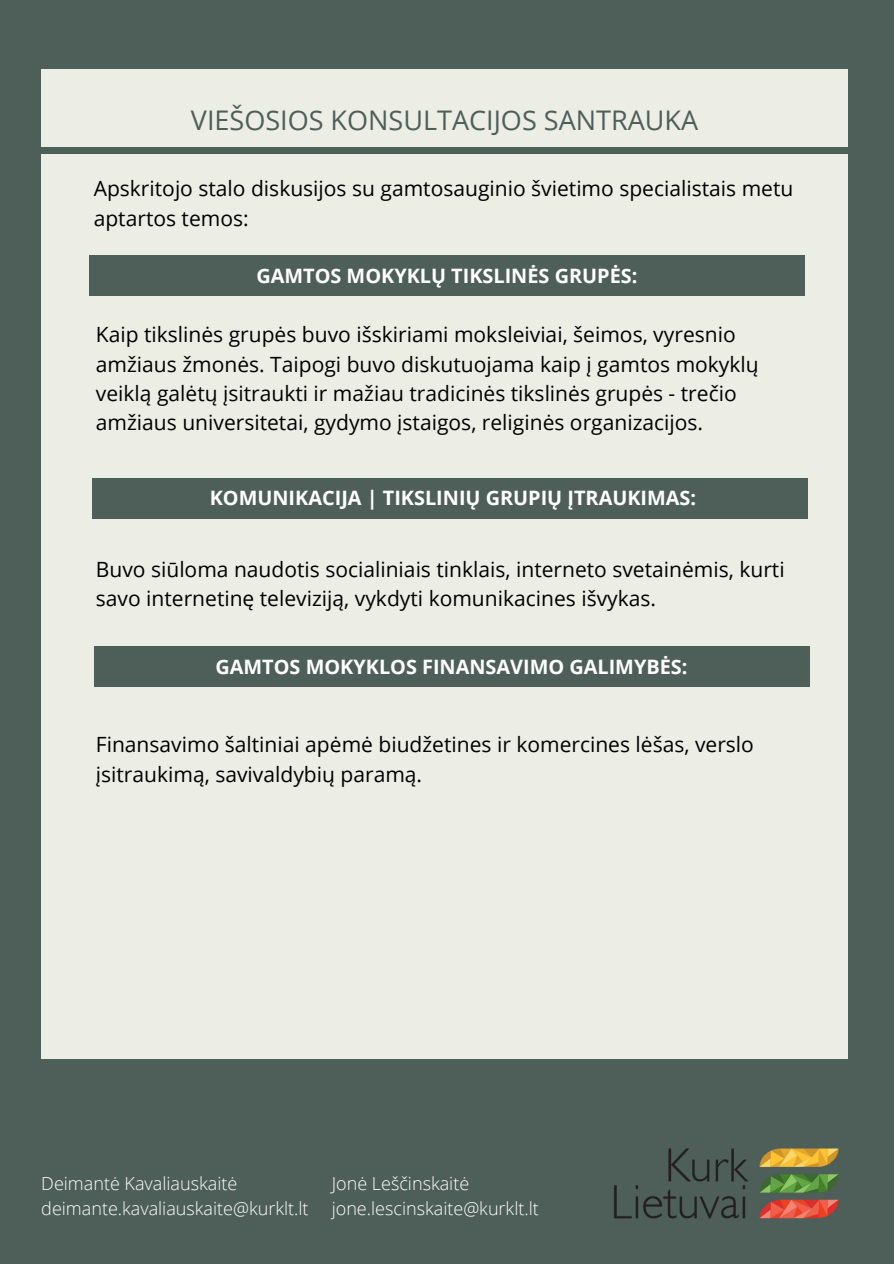
<style>
.page{position:relative;width:894px;height:1264px;background:#fff}
.page>*{position:absolute;margin:0;border:0;box-sizing:border-box;transform-origin:0 0}
.t1{font:27px "Open Sans";color:#4e5f59}
.t2{font:21px/29.2px "Open Sans";color:#000}
.t3{font:700 19.8px "Open Sans";color:#fff}
.t4{font:300 18px/24.8px "Open Sans";color:#fff}
</style>
<div class="page">
<div style="left:0;top:0;width:893px;height:1263px;background:#4e5f59"></div>
<div style="left:41px;top:70px;width:806px;height:988px;background:#eceee6"></div>
<div style="left:11px;top:147px;width:837px;height:7px;background:#4e5f59"></div>
<div style="left:89px;top:255px;width:715px;height:40px;background:#4e5f59"></div>
<div style="left:92px;top:478px;width:715px;height:40px;background:#4e5f59"></div>
<div style="left:94px;top:646px;width:715px;height:41px;background:#4e5f59"></div>
<img style="left:614px;top:1148px;width:225px;height:70px">
<p class="t1" style="left:191px;top:101px;width:508px">VIEŠOSIOS KONSULTACIJOS SANTRAUKA</p>
<p class="t2" style="left:94px;top:173px;width:701px">Apskritojo stalo diskusijos su gamtosauginio švietimo specialistais metu aptartos temos:</p>
<p class="t3" style="left:256px;top:261px;width:382px">GAMTOS MOKYKLŲ TIKSLINĖS GRUPĖS:</p>
<p class="t2" style="left:96px;top:319px;width:664px">Kaip tikslinės grupės buvo išskiriami moksleiviai, šeimos, vyresnio amžiaus žmonės. Taipogi buvo diskutuojama kaip į gamtos mokyklų veiklą galėtų įsitraukti ir mažiau tradicinės tikslinės grupės - trečio amžiaus universitetai, gydymo įstaigos, religinės organizacijos.</p>
<p class="t3" style="left:210px;top:484px;width:488px">KOMUNIKACIJA | TIKSLINIŲ GRUPIŲ ĮTRAUKIMAS:</p>
<p class="t2" style="left:96px;top:554px;width:690px">Buvo siūloma naudotis socialiniais tinklais, interneto svetainėmis, kurti savo internetinę televiziją, vykdyti komunikacines išvykas.</p>
<p class="t3" style="left:215px;top:653px;width:473px">GAMTOS MOKYKLOS FINANSAVIMO GALIMYBĖS:</p>
<p class="t2" style="left:96px;top:729px;width:659px">Finansavimo šaltiniai apėmė biudžetines ir komercines lėšas, verslo įsitraukimą, savivaldybių paramą.</p>
<p class="t4" style="left:41px;top:1170px;width:269px">Deimantė Kavaliauskaitė deimante.kavaliauskaite@kurklt.lt</p>
<p class="t4" style="left:331px;top:1170px;width:208px">Jonė Leščinskaitė jone.lescinskaite@kurklt.lt</p>
</div>
